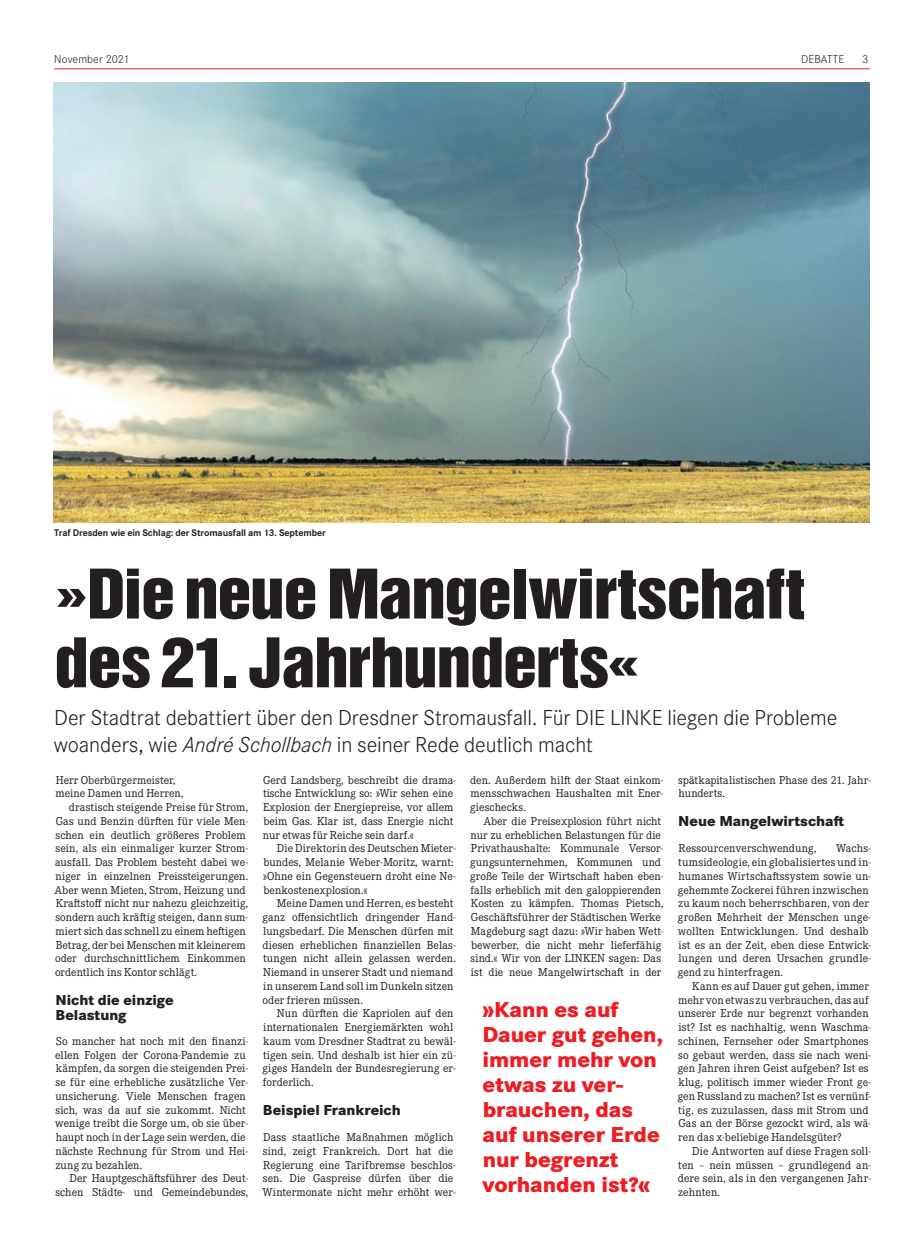
<style>
.page{position:relative;width:922px;height:1258px;background:#fff}
.page>*{position:absolute;margin:0;border:0;box-sizing:border-box;transform-origin:0 0}
.t1{font:62.5px/68.8px "Helvetica Inserat";letter-spacing:-.02em;color:#231f20;scale:1.1 1}
.t2{font:300 22.5px/27.5px "Corporate S Pro";letter-spacing:-.005em;color:#231f20}
.t3{font:800 22.5px/25px "Corporate S Pro";letter-spacing:-.005em;color:#ee1d23}
.t4{font:800 15px/15px "Corporate S Pro";color:#231f20}
.t5{font:11.88px/13.8px "Corporate E Pro";color:#231f20}
.t6{font:300 11.88px "Corporate S Pro";letter-spacing:.005em;color:#231f20}
.t7{font:700 10px "Corporate S Pro";letter-spacing:-.01em;color:#231f20}
.s1{font-style:italic}
</style>
<div class="page">
<hr style="left:54px;top:68px;width:815px;height:1px;background:#ee1d23">
<img style="left:54px;top:82px;width:815px;height:440px">
<p class="t6" style="left:54px;top:51px;width:77px">November 2021</p>
<p class="t7" style="left:54px;top:525px;width:273px">Traf Dresden wie ein Schlag: der Stromausfall am 13. September</p>
<p class="t6" style="left:801px;top:51px;width:45px">DEBATTE</p>
<p class="t6" style="left:862px;top:51px;width:8px">3</p>
<h1 class="t1" style="left:54px;top:561px;width:683px">»Die neue Mangelwirtschaft des 21. Jahrhunderts«</h1>
<h2 class="t2" style="left:54px;top:702px;width:785px">Der Stadtrat debattiert über den Dresdner Stromausfall. Für DIE LINKE liegen die Probleme woanders, wie <span class="s1">André Schollbach</span> in seiner Rede deutlich macht</h2>
<p class="t5" style="left:56px;top:772px;width:121px">Herr Oberbürgermeister,</p>
<p class="t5" style="left:55px;top:786px;width:129px">meine Damen und Herren,</p>
<p class="t5" style="left:69px;top:800px;width:181px">drastisch steigende Preise für Strom,</p>
<p class="t5" style="left:56px;top:813px;width:194px">Gas und Benzin dürften für viele Men-</p>
<p class="t5" style="left:55px;top:827px;width:192px">schen ein deutlich größeres Problem</p>
<p class="t5" style="left:55px;top:841px;width:194px">sein, als ein einmaliger kurzer Strom-</p>
<p class="t5" style="left:55px;top:855px;width:194px">ausfall. Das Problem besteht dabei we-</p>
<p class="t5" style="left:55px;top:868px;width:194px">niger in einzelnen Preissteigerungen.</p>
<p class="t5" style="left:55px;top:882px;width:193px">Aber wenn Mieten, Strom, Heizung und</p>
<p class="t5" style="left:56px;top:896px;width:194px">Kraftstoff nicht nur nahezu gleichzeitig,</p>
<p class="t5" style="left:55px;top:910px;width:194px">sondern auch kräftig steigen, dann sum-</p>
<p class="t5" style="left:55px;top:923px;width:192px">miert sich das schnell zu einem heftigen</p>
<p class="t5" style="left:56px;top:937px;width:191px">Betrag, der bei Menschen mit kleinerem</p>
<p class="t5" style="left:55px;top:951px;width:192px">oder durchschnittlichem Einkommen</p>
<p class="t5" style="left:55px;top:965px;width:143px">ordentlich ins Kontor schlägt.</p>
<p class="t4" style="left:56px;top:991px;width:120px">Nicht die einzige<br>Belastung</p>
<p class="t5" style="left:55px;top:1033px;width:194px">So mancher hat noch mit den finanzi&shy;ellen Folgen der Corona-Pandemie zu kämpfen, da sorgen die steigenden Prei&shy;se für eine erhebliche zusätzliche Ver&shy;unsicherung. Viele Menschen fragen sich, was da auf sie zukommt. Nicht wenige treibt die Sorge um, ob sie über&shy;haupt noch in der Lage sein werden, die nächste Rechnung für Strom und Hei&shy;zung zu bezahlen.</p>
<p class="t5" style="left:55px;top:1171px;width:194px;text-align:right">Der Hauptgeschäftsführer des Deut&shy;schen Städte- und Gemeindebundes,</p>
<p class="t5" style="left:263px;top:772px;width:194px">Gerd Landsberg, beschreibt die drama&shy;tische Entwicklung so: »Wir sehen eine Explosion der Energiepreise, vor allem beim Gas. Klar ist, dass Energie nicht nur etwas für Reiche sein darf.«</p>
<p class="t5" style="left:263px;top:841px;width:194px;text-indent:14px">Die Direktorin des Deutschen Mieter&shy;bundes, Melanie Weber-Moritz, warnt: »Ohne ein Gegensteuern droht eine Ne&shy;benkostenexplosion.«</p>
<p class="t5" style="left:262px;top:896px;width:195px;text-indent:14px">Meine Damen und Herren, es besteht ganz offensichtlich dringender Hand&shy;lungsbedarf. Die Menschen dürfen mit diesen erheblichen finanziellen Belas&shy;tungen nicht allein gelassen werden.<br>Niemand in unserer Stadt und niemand in unserem Land soll im Dunkeln sitzen oder frieren müssen.</p>
<p class="t5" style="left:262px;top:1006px;width:194px;text-indent:14px">Nun dürften die Kapriolen auf den internationalen Energiemärkten wohl kaum vom Dresdner Stadtrat zu bewäl&shy;tigen sein. Und deshalb ist hier ein zü&shy;giges Handeln der Bundesregierung er&shy;forderlich.</p>
<p class="t4" style="left:263px;top:1101px;width:139px">Beispiel Frankreich</p>
<p class="t5" style="left:262px;top:1130px;width:194px">Dass staatliche Maßnahmen möglich sind, zeigt Frankreich. Dort hat die Regierung eine Tarifbremse beschlos&shy;sen. Die Gaspreise dürfen über die Wintermonate nicht mehr erhöht wer-</p>
<p class="t5" style="left:470px;top:772px;width:194px;text-align:justify">den. Außerdem hilft der Staat einkom&shy;mensschwachen Haushalten mit Ener&shy;gieschecks.</p>
<p class="t5" style="left:470px;top:813px;width:195px;text-indent:13px">Aber die Preisexplosion führt nicht nur zu erheblichen Belastungen für die Privathaushalte: Kommunale Versor&shy;gungsunternehmen, Kommunen und große Teile der Wirtschaft haben eben&shy;falls erheblich mit den galoppierenden Kosten zu kämpfen. Thomas Pietsch, Geschäftsführer der Städtischen Werke Magdeburg sagt dazu: »Wir haben Wett&shy;bewerber, die nicht mehr lieferfähig sind.« Wir von der LINKEN sagen: Das ist die neue Mangelwirtschaft in der</p>
<p class="t5" style="left:678px;top:772px;width:194px">spätkapitalistischen Phase des 21. Jahr&shy;hunderts.</p>
<p class="t4" style="left:678px;top:812px;width:167px">Neue Mangelwirtschaft</p>
<p class="t5" style="left:678px;top:841px;width:139px">Ressourcenverschwendung,</p>
<p class="t5" style="left:677px;top:841px;width:194px;text-indent:158px">Wachs&shy;tumsideologie, ein globalisiertes und in&shy;humanes Wirtschaftssystem sowie un&shy;gehemmte Zockerei führen inzwischen zu kaum noch beherrschbaren, von der großen Mehrheit der Menschen unge&shy;wollten Entwicklungen. Und deshalb ist es an der Zeit, eben diese Entwick&shy;lungen und deren Ursachen grundle&shy;gend zu hinterfragen.</p>
<p class="t5" style="left:677px;top:978px;width:194px;text-indent:14px">Kann es auf Dauer gut gehen, immer mehr von etwas zu verbrauchen, das auf unserer Erde nur begrenzt vorhanden ist? Ist es nachhaltig, wenn Waschma&shy;schinen, Fernseher oder Smartphones so gebaut werden, dass sie nach weni&shy;gen Jahren ihren Geist aufgeben? Ist es klug, politisch immer wieder Front ge&shy;gen Russland zu machen? Ist es vernünf&shy;tig, es zuzulassen, dass mit Strom und Gas an der Börse gezockt wird, als wä&shy;ren das x-beliebige Handelsgüter?</p>
<p class="t5" style="left:677px;top:1143px;width:194px;text-align:justify;text-indent:14px">Die Antworten auf diese Fragen soll&shy;ten – nein müssen – grundlegend an&shy;dere sein, als in den vergangenen Jahr&shy;zehnten.</p>
<h2 class="t3" style="left:481px;top:995px;width:183px">»Kann es auf<br>Dauer gut gehen, immer mehr von etwas zu ver&shy;brauchen, das auf unserer Erde nur begrenzt vorhanden ist?«</h2>
</div>
